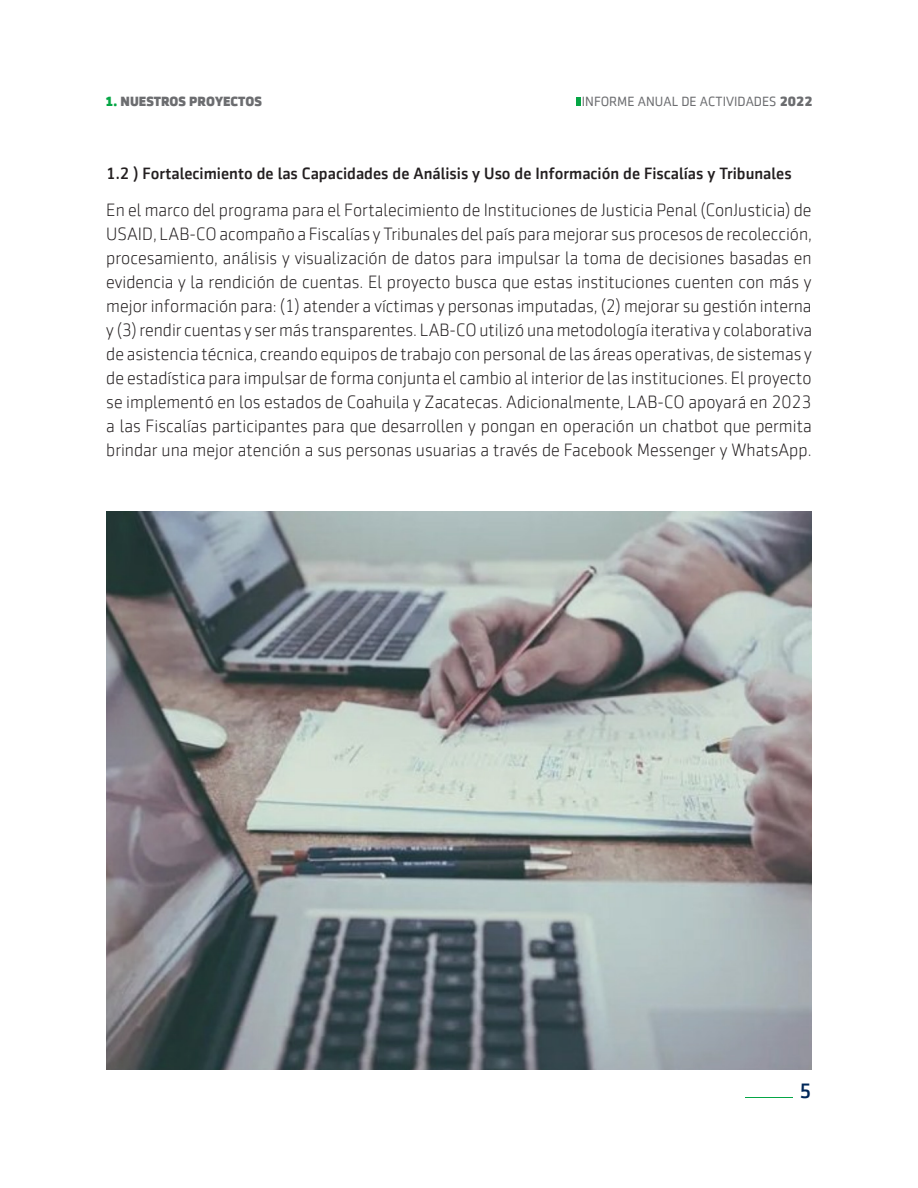
<style>
.page{position:relative;width:918px;height:1188px;background:#fff}
.page>*{position:absolute;margin:0;border:0;box-sizing:border-box;transform-origin:0 0}
.t1{font:500 21px "Sentico Sans DT";color:#002759}
.t2{font:300 18px/24px "Sentico Sans DT";color:#231f20;text-align:justify}
.TOC_Heading{font:500 16.5px "Sentico Sans DT";color:#231f20}
.t3{font:13.5px "Sentico Sans DT";color:#6c6d70}
.t4{font:800 13.5px "Sentico Sans DT";color:#6c6d70}
.s1{color:#05a645}
.s2{font-weight:800}
</style>
<div class="page">
<svg style="left:576px;top:97px;width:4px;height:9px"></svg>
<img style="left:106px;top:511px;width:706px;height:558px">
<hr style="left:745px;top:1097px;width:48px;height:1px;background:#05a645">
<p class="t4" style="left:105px;top:93px;width:158px"><span class="s1">1.</span> NUESTROS PROYECTOS</p>
<p class="t3" style="left:582px;top:94px;width:232px">INFORME ANUAL DE ACTIVIDADES <span class="s2">2022</span></p>
<p class="TOC_Heading" style="left:106px;top:164px;width:687px">1.2 ) Fortalecimiento de las Capacidades de Análisis y Uso de Información de Fiscalías y Tribunales</p>
<p class="t2" style="left:106px;top:198px;width:707px">En el marco del programa para el Fortalecimiento de Instituciones de Justicia Penal (ConJusticia) de USAID, LAB-CO acompaño a Fiscalías y Tribunales del país para mejorar sus procesos de recolección, procesamiento, análisis y visualización de datos para impulsar la toma de decisiones basadas en evidencia y la rendición de cuentas. El proyecto busca que estas instituciones cuenten con más y mejor información para: (1) atender a víctimas y personas imputadas, (2) mejorar su gestión interna y (3) rendir cuentas y ser más transparentes. LAB-CO utilizó una metodología iterativa y colaborativa de asistencia técnica, creando equipos de trabajo con personal de las áreas operativas, de sistemas y de estadística para impulsar de forma conjunta el cambio al interior de las instituciones. El proyecto se implementó en los estados de Coahuila y Zacatecas. Adicionalmente, LAB-CO apoyará en 2023 a las Fiscalías participantes para que desarrollen y pongan en operación un chatbot que permita brindar una mejor atención a sus personas usuarias a través de Facebook Messenger y WhatsApp.</p>
<p class="t1" style="left:800px;top:1079px;width:14px">5</p>
</div>
